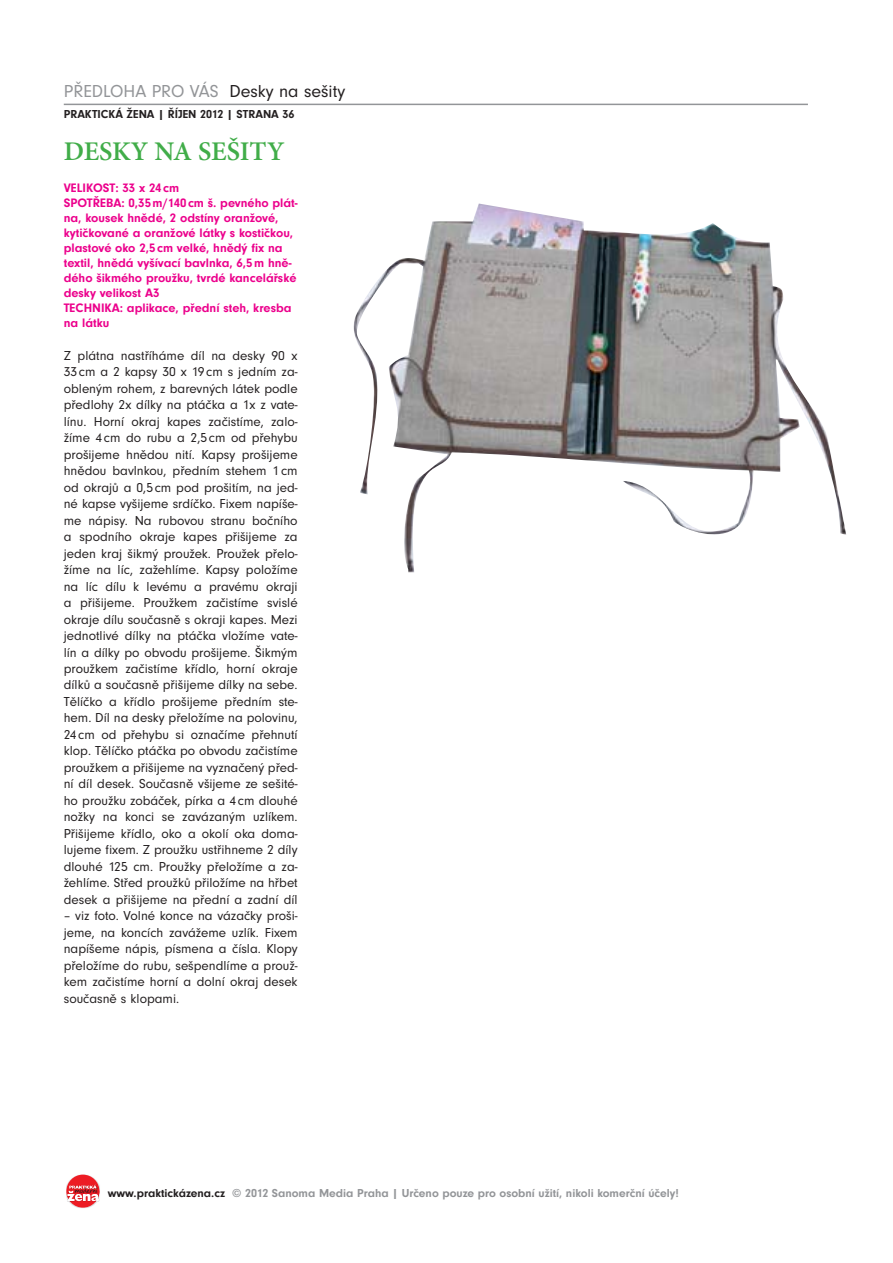
<style>
.page{position:relative;width:893px;height:1263px;background:#fff}
.page>*{position:absolute;margin:0;border:0;box-sizing:border-box;transform-origin:0 0}
.t1{font:600 27px "Minion Pro";letter-spacing:-.005em;color:#41ad49}
.t2{font:18px "Neuzeit Grotesk TOT";color:#939598}
.t3{font:13.5px/16.5px "Neuzeit Grotesk TOT";color:#231f20;text-align:justify}
.t4{font:700 12.75px/15px "Neuzeit Grotesk TOT";color:#ec008c}
.t5{font:700 12px "Neuzeit Grotesk TOT";color:#939598}
.t6{font:700 12px "Neuzeit Grotesk TOT";color:#231f20}
.s1{color:#231f20}
</style>
<div class="page">
<hr style="left:64px;top:104px;width:744px;height:1px;background:#939598">
<img style="left:80px;top:1174px;width:20px;height:17px">
<svg style="left:66px;top:1175px;width:33px;height:33px"></svg>
<img style="left:353px;top:204px;width:493px;height:368px">
<h2 class="t2" style="left:64px;top:81px;width:283px">PŘEDLOHA PRO VÁS <span class="s1">Desky na sešity</span></h2>
<p class="t6" style="left:64px;top:107px;width:232px">PRAKTICKÁ ŽENA | ŘÍJEN 2012 | STRANA 36</p>
<h1 class="t1" style="left:64px;top:135px;width:222px">DESKY NA SEŠITY</h1>
<p class="t4" style="left:64px;top:180px;width:235px">VELIKOST: 33 x 24 cm<br>SPOTŘEBA: 0,35 m/140 cm š. pevného plát&shy;na, kousek hnědé, 2 odstíny oranžové, kytičkované a oranžové látky s kostičkou, plastové oko 2,5 cm velké, hnědý fix na textil, hnědá vyšívací bavlnka, 6,5 m hně&shy;dého šikmého proužku, tvrdé kancelářské desky velikost A3<br>TECHNIKA: aplikace, přední steh, kresba na látku</p>
<p class="t3" style="left:64px;top:347px;width:235px">Z plátna nastříháme díl na desky 90 x 33 cm a 2 kapsy 30 x 19 cm s jedním za&shy;obleným rohem, z barevných látek podle předlohy 2x dílky na ptáčka a 1x z vate&shy;línu. Horní okraj kapes začistíme, zalo&shy;žíme 4 cm do rubu a 2,5 cm od přehybu prošijeme hnědou nití. Kapsy prošijeme hnědou bavlnkou, předním stehem 1 cm od okrajů a 0,5 cm pod prošitím, na jed&shy;né kapse vyšijeme srdíčko. Fixem napíše&shy;me nápisy. Na rubovou stranu bočního a spodního okraje kapes přišijeme za jeden kraj šikmý proužek. Proužek přelo&shy;žíme na líc, zažehlíme. Kapsy položíme na líc dílu k levému a pravému okraji a přišijeme. Proužkem začistíme svislé okraje dílu současně s okraji kapes. Mezi jednotlivé dílky na ptáčka vložíme vate&shy;lín a dílky po obvodu prošijeme. Šikmým proužkem začistíme křídlo, horní okraje dílků a současně přišijeme dílky na sebe.<br>Tělíčko a křídlo prošijeme předním ste&shy;hem. Díl na desky přeložíme na polovinu, 24 cm od přehybu si označíme přehnutí klop. Tělíčko ptáčka po obvodu začistíme proužkem a přišijeme na vyznačený před&shy;ní díl desek. Současně všijeme ze sešité&shy;ho proužku zobáček, pírka a 4 cm dlouhé nožky na konci se zavázaným uzlíkem.<br>Přišijeme křídlo, oko a okolí oka doma&shy;lujeme fixem. Z proužku ustřihneme 2 díly dlouhé 125 cm. Proužky přeložíme a za&shy;žehlíme. Střed proužků přiložíme na hřbet desek a přišijeme na přední a zadní díl</p>
<p class="t3" style="left:64px;top:907px;width:235px">– viz foto. Volné konce na vázačky proši&shy;jeme, na koncích zavážeme uzlík. Fixem napíšeme nápis, písmena a čísla. Klopy přeložíme do rubu, sešpendlíme a prouž&shy;kem začistíme horní a dolní okraj desek současně s klopami.</p>
<p class="t5" style="left:108px;top:1186px;width:572px"><span class="s1">www.praktickázena.cz</span> © 2012 Sanoma Media Praha | Určeno pouze pro osobní užití, nikoli komerční účely!</p>
</div>
